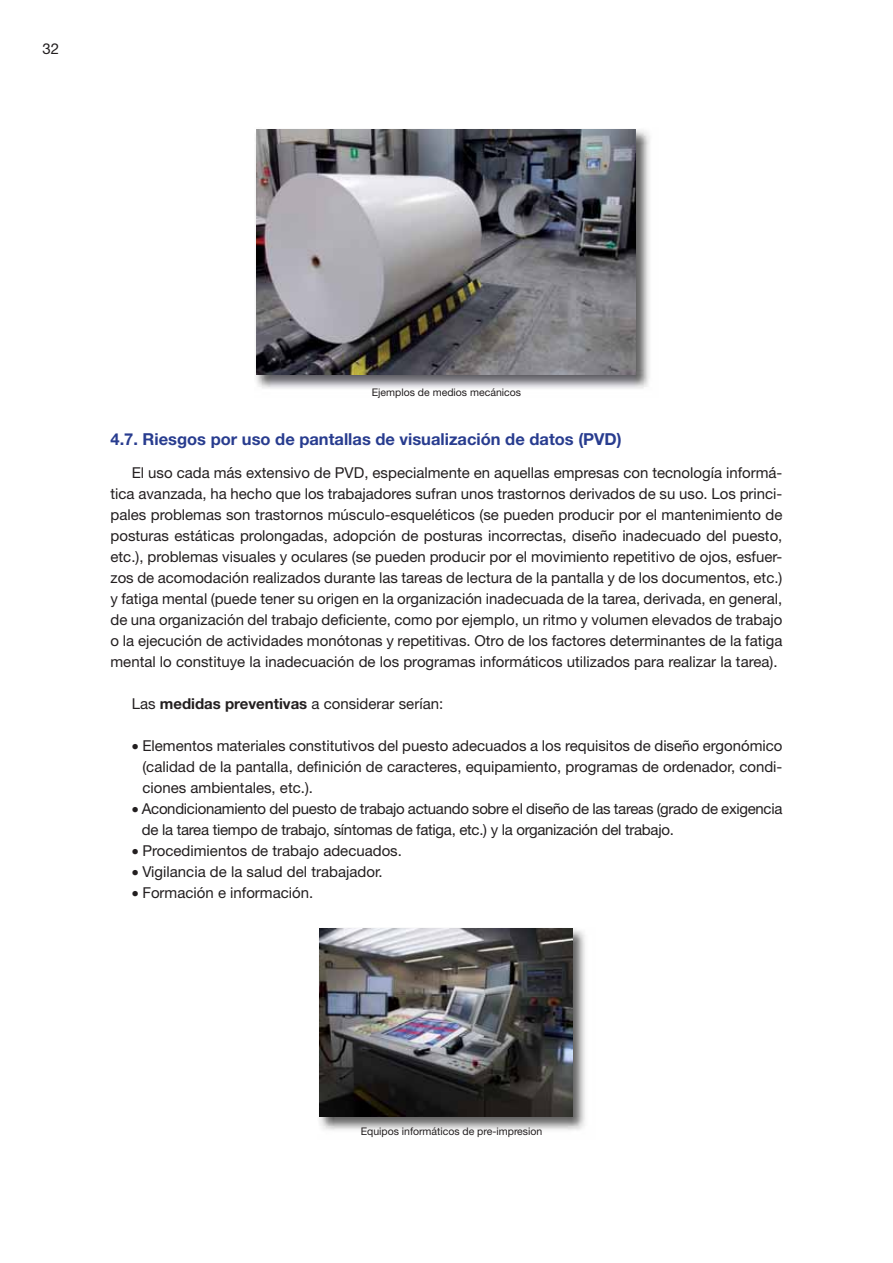
<style>
.page{position:relative;width:893px;height:1263px;background:#fff}
.page>*{position:absolute;margin:0;border:0;box-sizing:border-box;transform-origin:0 0}
.t1{font:700 16.5px "Helvetica Neue";color:#283c8f}
.t2{font:15px/21px "Helvetica Neue";color:#231f20;text-align:justify}
.t3{font:15px/21px "Helvetica Neue";letter-spacing:-.02em;color:#231f20}
.t4{font:10.5px "Helvetica Neue";color:#231f20}
.s1{font-weight:700}
</style>
<div class="page">
<img style="left:255px;top:129px;width:395px;height:260px">
<img style="left:256px;top:130px;width:379px;height:245px">
<img style="left:319px;top:928px;width:266px;height:202px">
<img style="left:320px;top:929px;width:253px;height:188px">
<p class="t2" style="left:42px;top:40px;width:18px">32</p>
<p class="t4" style="left:372px;top:388px;width:151px">Ejemplos de medios mecánicos</p>
<p class="t1" style="left:110px;top:434px;width:513px">4.7. Riesgos por uso de pantallas de visualización de datos (PVD)</p>
<p class="t2" style="left:110px;top:464px;width:673px;text-indent:21px">El uso cada más extensivo de PVD, especialmente en aquellas empresas con tecnología informá&shy;tica avanzada, ha hecho que los trabajadores sufran unos trastornos derivados de su uso. Los princi&shy;pales problemas son trastornos músculo-esqueléticos (se pueden producir por el mantenimiento de posturas estáticas prolongadas, adopción de posturas incorrectas, diseño inadecuado del puesto, etc.), problemas visuales y oculares (se pueden producir por el movimiento repetitivo de ojos, esfuer&shy;zos de acomodación realizados durante las tareas de lectura de la pantalla y de los documentos, etc.) y fatiga mental (puede tener su origen en la organización inadecuada de la tarea, derivada, en general, de una organización del trabajo deficiente, como por ejemplo, un ritmo y volumen elevados de trabajo o la ejecución de actividades monótonas y repetitivas. Otro de los factores determinantes de la fatiga mental lo constituye la inadecuación de los programas informáticos utilizados para realizar la tarea).</p>
<p class="t2" style="left:132px;top:695px;width:313px">Las <span class="s1">medidas preventivas</span> a considerar serían:</p>
<p class="t2" style="left:142px;top:737px;width:641px;text-indent:-11px">• Elementos materiales constitutivos del puesto adecuados a los requisitos de diseño ergonómico (calidad de la pantalla, definición de caracteres, equipamiento, programas de ordenador, condi&shy;ciones ambientales, etc.).</p>
<p class="t3" style="left:142px;top:800px;width:642px;text-indent:-10px">• Acondicionamiento del puesto de trabajo actuando sobre el diseño de las tareas (grado de exigencia de la tarea tiempo de trabajo, síntomas de fatiga, etc.) y la organización del trabajo.</p>
<p class="t2" style="left:132px;top:842px;width:272px">• Procedimientos de trabajo adecuados.</p>
<p class="t2" style="left:132px;top:863px;width:252px">• Vigilancia de la salud del trabajador.</p>
<p class="t2" style="left:132px;top:884px;width:183px">• Formación e información.</p>
<p class="t4" style="left:361px;top:1128px;width:183px">Equipos informáticos de pre-impresion</p>
</div>
